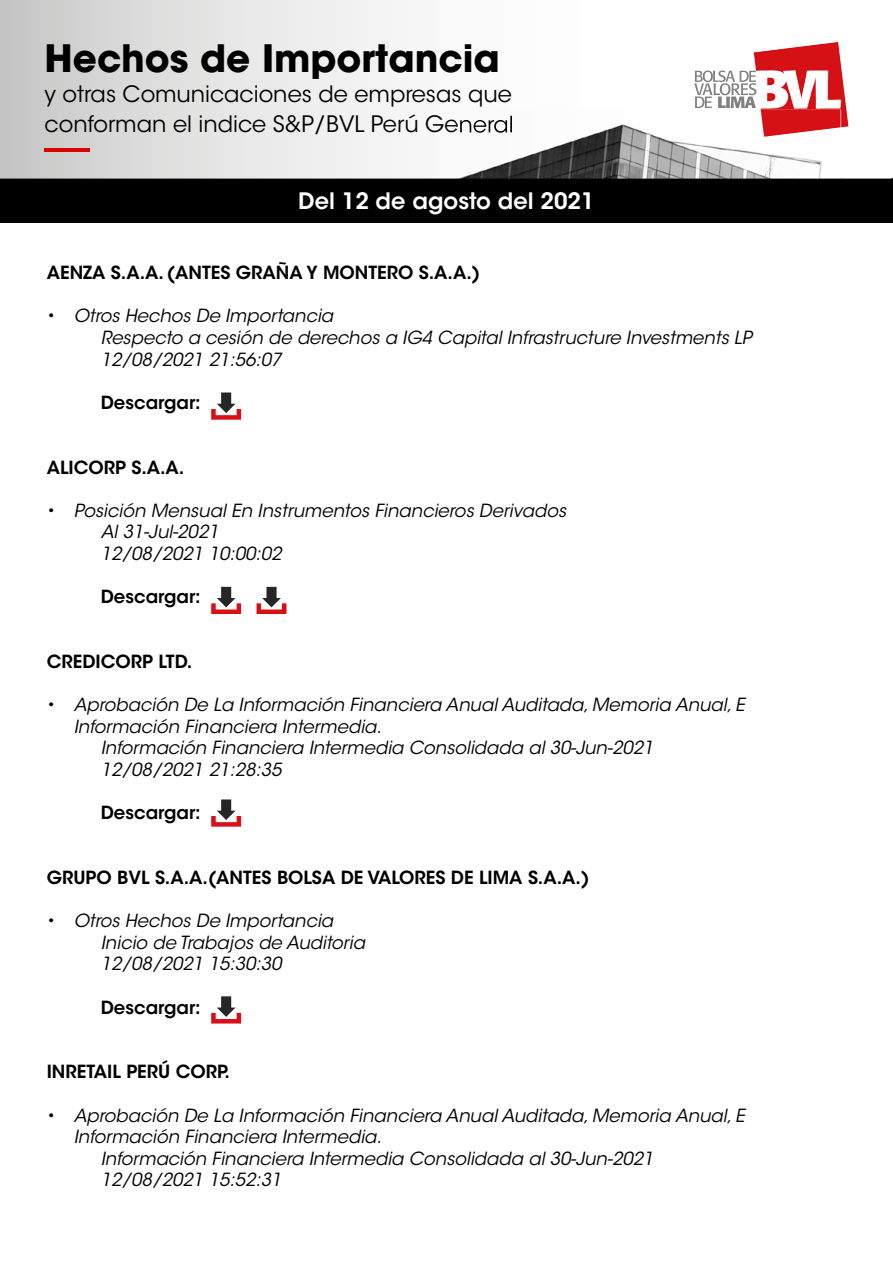
<style>
.page{position:relative;width:893px;height:1263px;background:#fff}
.page>*{position:absolute;margin:0;border:0;box-sizing:border-box;transform-origin:0 0}
.t1{font:700 37.5px "ITC Avant Garde Std";color:#000}
.t2{font:22.5px/30px "ITC Avant Garde Std";color:#000}
.t3{font:600 22.5px "ITC Avant Garde Std";color:#fff}
.t4{font:italic 18px/21.6px "ITC Avant Garde Std";color:#000}
.t5{font:600 18px "ITC Avant Garde Std";color:#000}
.s1{font-style:normal}
</style>
<div class="page">
<div style="left:0;top:179px;width:893px;height:44px;background:#000"></div>
<svg style="left:0;top:0;width:892px;height:179px"></svg>
<img style="left:754px;top:42px;width:94px;height:85px">
<svg style="left:694px;top:71px;width:62px;height:37px"></svg>
<img style="left:456px;top:109px;width:384px;height:70px">
<img style="left:456px;top:115px;width:56px;height:20px">
<img style="left:456px;top:116px;width:56px;height:17px">
<img style="left:761px;top:109px;width:79px;height:28px">
<hr style="left:45px;top:148px;width:45px;height:3px;background:#d90300">
<svg style="left:211px;top:392px;width:30px;height:28px"></svg>
<svg style="left:211px;top:587px;width:30px;height:27px"></svg>
<svg style="left:257px;top:587px;width:29px;height:27px"></svg>
<svg style="left:211px;top:799px;width:30px;height:28px"></svg>
<svg style="left:211px;top:996px;width:30px;height:27px"></svg>
<h1 class="t1" style="left:45px;top:34px;width:457px">Hechos de Importancia</h1>
<p class="t2" style="left:45px;top:80px;width:470px">y otras Comunicaciones de empresas que conforman el indice S&amp;P/BVL Perú General</p>
<p class="t3" style="left:298px;top:187px;width:298px">Del 12 de agosto del 2021</p>
<p class="t5" style="left:47px;top:261px;width:435px">AENZA S.A.A. (ANTES GRAÑA Y MONTERO S.A.A.)</p>
<p class="t4" style="left:101px;top:305px;width:653px;text-indent:-54px"><span class="s1">•</span> Otros Hechos De Importancia<br>Respecto a cesión de derechos a IG4 Capital Infrastructure Investments LP<br>12/08/2021 21:56:07</p>
<p class="t5" style="left:101px;top:391px;width:102px">Descargar:</p>
<p class="t5" style="left:47px;top:455px;width:139px">ALICORP S.A.A.</p>
<p class="t4" style="left:101px;top:500px;width:467px;text-indent:-54px"><span class="s1">•</span> Posición Mensual En Instrumentos Financieros Derivados<br>Al 31-Jul-2021<br>12/08/2021 10:00:02</p>
<p class="t5" style="left:101px;top:585px;width:102px">Descargar:</p>
<p class="t5" style="left:47px;top:650px;width:147px">CREDICORP LTD.</p>
<p class="t4" style="left:47px;top:694px;width:699px"><span class="s1">•</span> Aprobación De La Información Financiera Anual Auditada, Memoria Anual, E</p>
<p class="t4" style="left:74px;top:716px;width:309px">Información Financiera Intermedia.</p>
<p class="t4" style="left:101px;top:737px;width:554px">Información Financiera Intermedia Consolidada al 30-Jun-2021</p>
<p class="t4" style="left:101px;top:759px;width:182px">12/08/2021 21:28:35</p>
<p class="t5" style="left:101px;top:801px;width:102px">Descargar:</p>
<p class="t5" style="left:47px;top:866px;width:544px">GRUPO BVL S.A.A.(ANTES BOLSA DE VALORES DE LIMA S.A.A.)</p>
<p class="t4" style="left:101px;top:910px;width:266px;text-indent:-54px"><span class="s1">•</span> Otros Hechos De Importancia<br>Inicio de Trabajos de Auditoria<br>12/08/2021 15:30:30</p>
<p class="t5" style="left:101px;top:995px;width:102px">Descargar:</p>
<p class="t5" style="left:47px;top:1060px;width:185px">INRETAIL PERÚ CORP.</p>
<p class="t4" style="left:47px;top:1105px;width:699px"><span class="s1">•</span> Aprobación De La Información Financiera Anual Auditada, Memoria Anual, E</p>
<p class="t4" style="left:74px;top:1126px;width:309px">Información Financiera Intermedia.</p>
<p class="t4" style="left:101px;top:1148px;width:554px">Información Financiera Intermedia Consolidada al 30-Jun-2021</p>
<p class="t4" style="left:101px;top:1169px;width:182px">12/08/2021 15:52:31</p>
</div>
